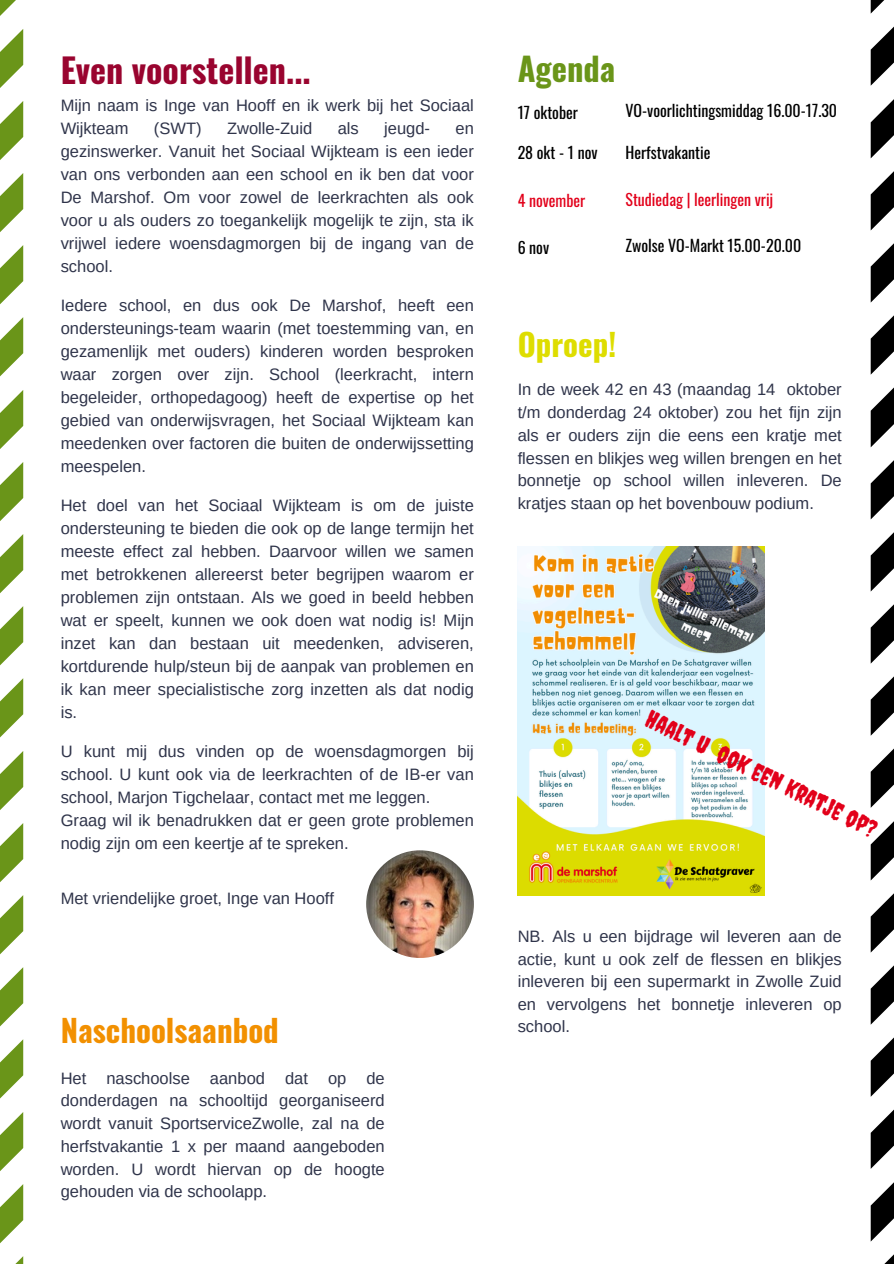
<style>
.page{position:relative;width:894px;height:1264px;background:#fff}
.page>*{position:absolute;margin:0;border:0;box-sizing:border-box;transform-origin:0 0}
.t1{font:700 33.9px "Oswald";color:#99042f}
.t2{font:700 32.4px "Oswald";color:#6a9519}
.t3{font:700 30.9px "Oswald";color:#f29000}
.t4{font:700 30.9px "Oswald";color:#dedd00}
.t5{font:24px "Creepster";color:#e2001a}
.t6{font:16.5px/23px "Arimo";color:#2f344a;text-align:justify}
.t7{font:15.9px "Oswald";color:#000}
.t8{font:15.9px "Oswald";color:#e2001a}
</style>
<div class="page">
<svg style="left:0;top:0;width:23px;height:1263px"></svg>
<svg style="left:870px;top:0;width:23px;height:1263px"></svg>
<img style="left:366px;top:850px;width:108px;height:108px;border-radius:50%">
<img style="left:517px;top:546px;width:247px;height:349px">
<p class="t1" style="left:61px;top:44px;width:251px">Even voorstellen...</p>
<h1 class="t6" style="left:61px;top:94px;width:414px">Mijn naam is Inge van Hooff en ik werk bij het Sociaal<br>Wijkteam</h1>
<h1 class="t6" style="left:154px;top:117px;width:49px">(SWT)</h1>
<h1 class="t6" style="left:227px;top:117px;width:87px">Zwolle-Zuid</h1>
<h1 class="t6" style="left:337px;top:117px;width:23px">als</h1>
<h1 class="t6" style="left:384px;top:117px;width:47px">jeugd-</h1>
<h1 class="t6" style="left:61px;top:117px;width:414px;text-indent:394px">en gezinswerker. Vanuit het Sociaal Wijkteam is een ieder van ons verbonden aan een school en ik ben dat voor De Marshof. Om voor zowel de leerkrachten als ook voor u als ouders zo toegankelijk mogelijk te zijn, sta ik vrijwel iedere woensdagmorgen bij de ingang van de school.</h1>
<p class="t6" style="left:61px;top:294px;width:414px">Iedere school, en dus ook De Marshof, heeft een ondersteunings-team waarin (met toestemming van, en gezamenlijk met ouders) kinderen worden besproken waar zorgen over zijn. School (leerkracht, intern begeleider, orthopedagoog) heeft de expertise op het gebied van onderwijsvragen, het Sociaal Wijkteam kan meedenken over factoren die buiten de onderwijssetting meespelen.</p>
<p class="t6" style="left:61px;top:494px;width:414px">Het doel van het Sociaal Wijkteam is om de juiste ondersteuning te bieden die ook op de lange termijn het meeste effect zal hebben. Daarvoor willen we samen met betrokkenen allereerst beter begrijpen waarom er problemen zijn ontstaan. Als we goed in beeld hebben wat er speelt, kunnen we ook doen wat nodig is! Mijn inzet kan dan bestaan uit meedenken, adviseren, kortdurende hulp/steun bij de aanpak van problemen en ik kan meer specialistische zorg inzetten als dat nodig is.</p>
<p class="t6" style="left:61px;top:740px;width:414px">U kunt mij dus vinden op de woensdagmorgen bij school. U kunt ook via de leerkrachten of de IB-er van school, Marjon Tigchelaar, contact met me leggen.</p>
<p class="t6" style="left:61px;top:809px;width:414px">Graag wil ik benadrukken dat er geen grote problemen nodig zijn om een keertje af te spreken.</p>
<p class="t6" style="left:61px;top:887px;width:275px">Met vriendelijke groet, Inge van Hooff</p>
<h1 class="t3" style="left:61px;top:1005px;width:219px">Naschoolsaanbod</h1>
<p class="t6" style="left:61px;top:1066px;width:325px">Het naschoolse aanbod dat op de donderdagen na schooltijd georganiseerd wordt vanuit SportserviceZwolle, zal na de herfstvakantie 1 x per maand aangeboden worden. U wordt hiervan op de hoogte gehouden via de schoolapp.</p>
<p class="t2" style="left:517px;top:43px;width:99px">Agenda</p>
<h1 class="t7" style="left:517px;top:100px;width:62px">17 oktober</h1>
<p class="t7" style="left:517px;top:140px;width:81px">28 okt - 1 nov</p>
<p class="t8" style="left:517px;top:188px;width:69px">4 november</p>
<p class="t7" style="left:517px;top:234px;width:33px">6 nov</p>
<p class="t7" style="left:625px;top:98px;width:213px">VO-voorlichtingsmiddag 16.00-17.30</p>
<p class="t7" style="left:625px;top:140px;width:86px">Herfstvakantie</p>
<p class="t8" style="left:625px;top:187px;width:149px">Studiedag | leerlingen vrij</p>
<p class="t7" style="left:625px;top:233px;width:177px">Zwolse VO-Markt 15.00-20.00</p>
<p class="t4" style="left:517px;top:320px;width:100px">Oproep!</p>
<h2 class="t6" style="left:517px;top:378px;width:325px">In de week 42 en 43 (maandag 14 oktober t/m donderdag 24 oktober) zou het fijn zijn als er ouders zijn die eens een kratje met flessen en blikjes weg willen brengen en het bonnetje op school willen inleveren. De kratjes staan op het bovenbouw podium.</h2>
<p class="t5" style="left:653px;top:705px;width:255px;rotate:26deg">Haalt u ook een kratje op?</p>
<p class="t6" style="left:517px;top:925px;width:325px;line-height:22.5px">NB. Als u een bijdrage wil leveren aan de actie, kunt u ook zelf de flessen en blikjes inleveren bij een supermarkt in Zwolle Zuid en vervolgens het bonnetje inleveren op school.</p>
</div>
